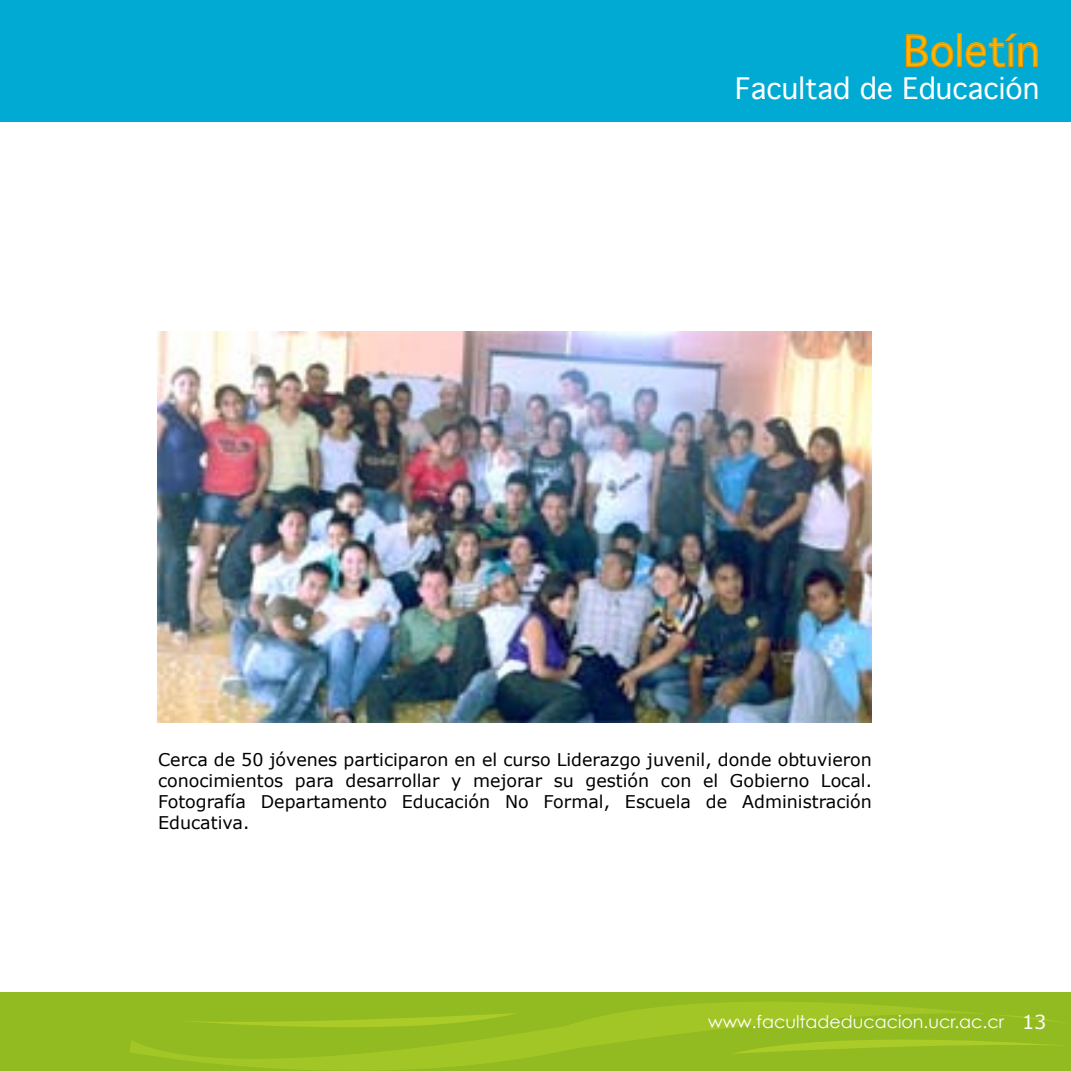
<style>
.page{position:relative;width:1071px;height:1071px;background:#fff}
.page>*{position:absolute;margin:0;border:0;box-sizing:border-box;transform-origin:0 0}
.t1{font:41.12px "Geneva";color:#fab700}
.t2{font:28.35px "Geneva";color:#fff}
.t3{font:19.25px "Verdana";color:#fff}
.t4{font:17.5px/21px "Verdana";color:#000;text-align:justify}
.t5{font:17.5px "Century Gothic";color:#fff}
</style>
<div class="page">
<div style="left:0;top:0;width:1071px;height:121px;background:#00aad2"></div>
<div style="left:0;top:993px;width:1071px;height:78px;background:#91bb20"></div>
<svg style="left:130px;top:1002px;width:933px;height:69px"></svg>
<svg style="left:732px;top:1040px;width:331px;height:14px"></svg>
<svg style="left:178px;top:1013px;width:340px;height:14px"></svg>
<svg style="left:905px;top:34px;width:49px;height:34px"></svg>
<div style="left:957px;top:33px;width:5px;height:34px;border:1px solid #f29400"></div>
<svg style="left:965px;top:33px;width:73px;height:35px"></svg>
<img style="left:158px;top:332px;width:713px;height:391px">
<h1 class="t1" style="left:904px;top:25px;width:138px">Boletín</h1>
<h2 class="t2" style="left:735px;top:70px;width:306px">Facultad de Educación</h2>
<p class="t4" style="left:158px;top:749px;width:715px">Cerca de 50 jóvenes participaron en el curso Liderazgo juvenil, donde obtuvieron conocimientos para desarrollar y mejorar su gestión con el Gobierno Local.<br>Fotografía Departamento Educación No Formal, Escuela de Administración Educativa.</p>
<p class="t5" style="left:708px;top:1011px;width:297px">www.facultadeducacion.ucr.ac.cr</p>
<p class="t3" style="left:1022px;top:1010px;width:26px">13</p>
</div>
